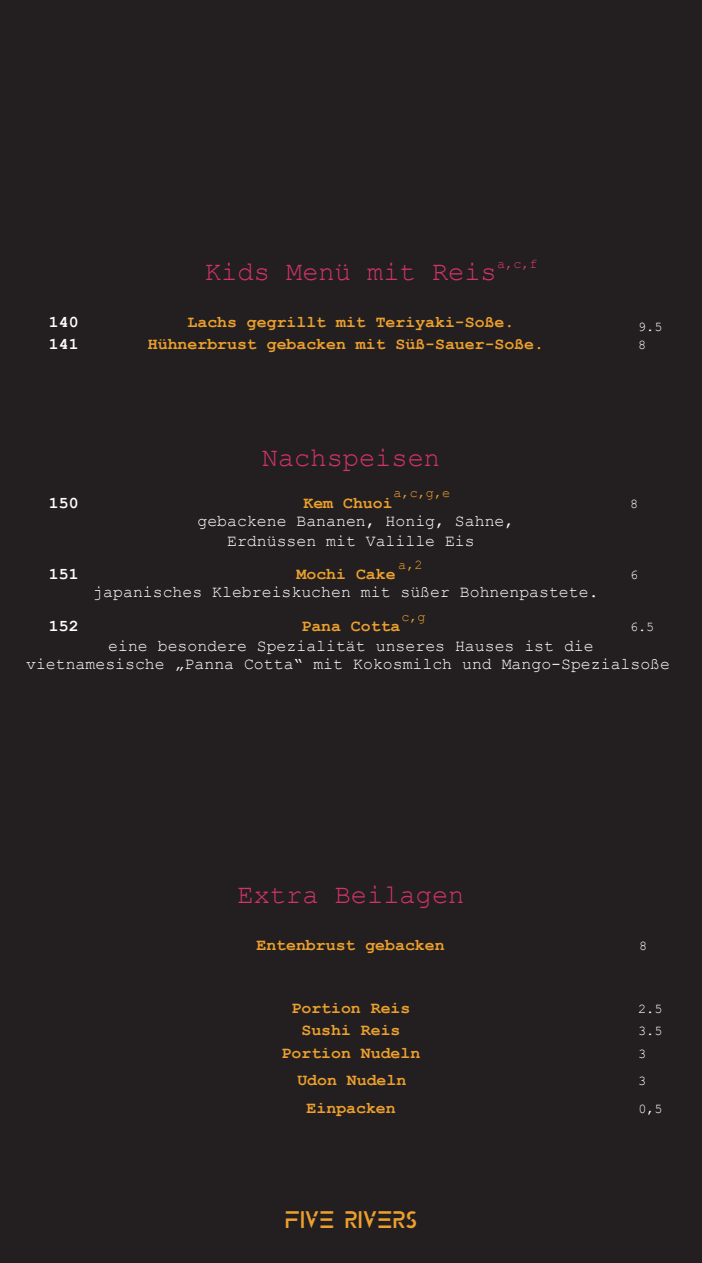
<style>
.page{position:relative;width:702px;height:1263px;background:#231f20}
.page>*{position:absolute;margin:0;border:0;box-sizing:border-box;transform-origin:0 0}
.t1{font:27px "Courier New";color:#d3336a}
.t2{font:24px "Colony";color:#eda02d}
.t3{font:16.5px/19.8px "Courier New";color:#fff}
.t4{font:700 16.5px "Courier New";color:#eda02d}
.t5{font:700 16.5px "Courier New";color:#fff}
.t6{font:13.5px "Courier New";color:#fff}
.t7{font:13.5px "Courier New";color:#eda02d}
.t8{font:13.5px "Courier New";color:#d33b6b}
</style>
<div class="page">
<p class="t8" style="left:497px;top:255px;width:42px">a,c,f</p>
<h1 class="t1" style="left:205px;top:255px;width:293px">Kids Menü mit Reis</h1>
<p class="t5" style="left:49px;top:312px;width:31px">140</p>
<p class="t4" style="left:187px;top:312px;width:328px">Lachs gegrillt mit Teriyaki-Soße.</p>
<p class="t5" style="left:49px;top:334px;width:31px">141</p>
<p class="t4" style="left:148px;top:334px;width:398px">Hühnerbrust gebacken mit Süß-Sauer-Soße.</p>
<h1 class="t1" style="left:262px;top:441px;width:180px">Nachspeisen</h1>
<p class="t6" style="left:638px;top:319px;width:26px">9.5</p>
<p class="t6" style="left:638px;top:337px;width:10px">8</p>
<p class="t7" style="left:393px;top:484px;width:58px">a,c,g,e</p>
<p class="t5" style="left:49px;top:492px;width:31px">150</p>
<p class="t4" style="left:303px;top:492px;width:91px">Kem Chuoi</p>
<p class="t6" style="left:630px;top:495px;width:10px">8</p>
<p class="t3" style="left:227px;top:510px;width:289px;text-indent:-30px">gebackene Bananen, Honig, Sahne,<br>Erdnüssen mit Valille Eis</p>
<p class="t7" style="left:398px;top:557px;width:26px">a,2</p>
<p class="t5" style="left:49px;top:564px;width:31px">151</p>
<p class="t4" style="left:296px;top:564px;width:100px">Mochi Cake</p>
<p class="t6" style="left:630px;top:567px;width:10px">6</p>
<p class="t3" style="left:93px;top:581px;width:506px">japanisches Klebreiskuchen mit süßer Bohnenpastete.</p>
<p class="t7" style="left:401px;top:608px;width:26px">c,g</p>
<p class="t5" style="left:49px;top:616px;width:31px">152</p>
<p class="t4" style="left:301px;top:616px;width:100px">Pana Cotta</p>
<p class="t6" style="left:630px;top:619px;width:26px">6.5</p>
<p class="t3" style="left:26px;top:636px;width:645px;line-height:18.5px;text-align:center">eine besondere Spezialität unseres Hauses ist die<br>vietnamesische „Panna Cotta“ mit Kokosmilch und Mango-Spezialsoße</p>
<h1 class="t1" style="left:237px;top:878px;width:228px">Extra Beilagen</h1>
<p class="t4" style="left:256px;top:935px;width:190px">Entenbrust gebacken</p>
<p class="t6" style="left:639px;top:938px;width:10px">8</p>
<p class="t4" style="left:291px;top:997px;width:120px">Portion Reis</p>
<p class="t6" style="left:638px;top:1000px;width:26px">2.5</p>
<p class="t4" style="left:301px;top:1020px;width:100px">Sushi Reis</p>
<p class="t6" style="left:638px;top:1022px;width:26px">3.5</p>
<p class="t4" style="left:281px;top:1043px;width:140px">Portion Nudeln</p>
<p class="t6" style="left:638px;top:1045px;width:10px">3</p>
<p class="t4" style="left:297px;top:1070px;width:110px">Udon Nudeln</p>
<p class="t6" style="left:638px;top:1073px;width:10px">3</p>
<p class="t4" style="left:306px;top:1098px;width:91px">Einpacken</p>
<p class="t6" style="left:638px;top:1100px;width:26px">0,5</p>
<h2 class="t2" style="left:285px;top:1207px;width:134px">FIVE RIVERS</h2>
</div>
